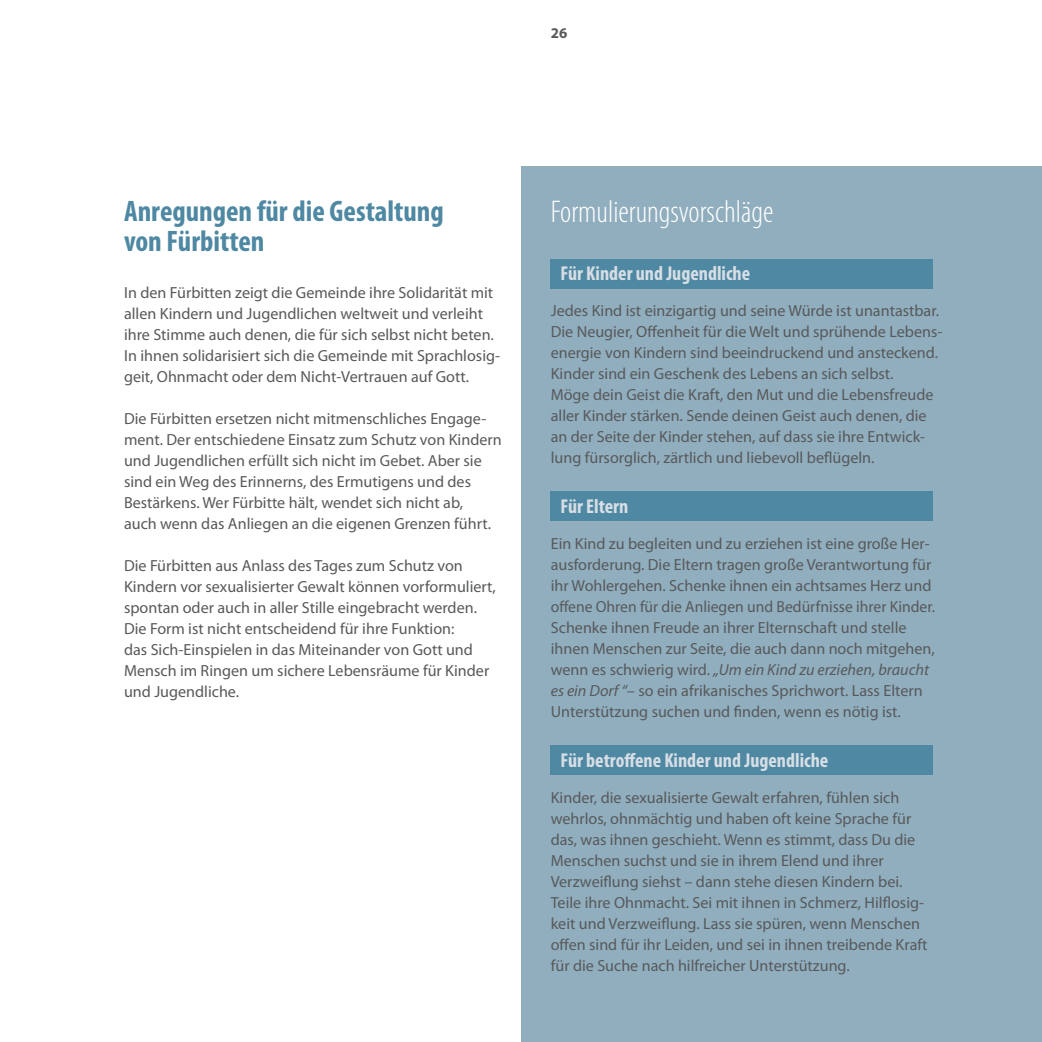
<style>
.page{position:relative;width:1042px;height:1042px;background:#fff}
.page>*{position:absolute;margin:0;border:0;box-sizing:border-box;transform-origin:0 0}
.t1{font:300 condensed 31.5px "Myriad Pro";color:#fff}
.t2{font:700 condensed 29.75px/29.8px "Myriad Pro";color:#4e88a2}
.t3{font:700 condensed 20.12px "Myriad Pro";color:#d7dee5}
.t4{font:16.1px/21px "Myriad Pro";color:#58595b}
.t5{font:700 14.88px "Myriad Pro";color:#58595b}
.s1{font-style:italic}
</style>
<div class="page">
<div style="left:521px;top:166px;width:521px;height:876px;background:#90aebe"></div>
<div style="left:551px;top:259px;width:382px;height:29px;background:#4e88a2"></div>
<div style="left:551px;top:491px;width:382px;height:29px;background:#4e88a2"></div>
<div style="left:551px;top:745px;width:382px;height:30px;background:#4e88a2"></div>
<p class="t5" style="left:551px;top:27px;width:18px">26</p>
<h2 class="t2" style="left:124px;top:199px;width:321px">Anregungen für die Gestaltung von Fürbitten</h2>
<h1 class="t1" style="left:551px;top:200px;width:224px">Formulierungsvorschläge</h1>
<p class="t4" style="left:124px;top:283px;width:377px">In den Fürbitten zeigt die Gemeinde ihre Solidarität mit allen Kindern und Jugendlichen weltweit und verleiht ihre Stimme auch denen, die für sich selbst nicht beten.<br>In ihnen solidarisiert sich die Gemeinde mit Sprachlosig&shy;geit, Ohnmacht oder dem Nicht-Vertrauen auf Gott.</p>
<p class="t4" style="left:124px;top:409px;width:379px">Die Fürbitten ersetzen nicht mitmenschliches Engage&shy;ment. Der entschiedene Einsatz zum Schutz von Kindern und Jugendlichen erfüllt sich nicht im Gebet. Aber sie sind ein Weg des Erinnerns, des Ermutigens und des Bestärkens. Wer Fürbitte hält, wendet sich nicht ab,<br>auch wenn das Anliegen an die eigenen Grenzen führt.</p>
<p class="t4" style="left:124px;top:556px;width:373px">Die Fürbitten aus Anlass des Tages zum Schutz von Kindern vor sexualisierter Gewalt können vorformuliert, spontan oder auch in aller Stille eingebracht werden.<br>Die Form ist nicht entscheidend für ihre Funktion:<br>das Sich-Einspielen in das Miteinander von Gott und Mensch im Ringen um sichere Lebensräume für Kinder und Jugendliche.</p>
<p class="t3" style="left:560px;top:265px;width:191px">Für Kinder und Jugendliche</p>
<p class="t4" style="left:551px;top:301px;width:393px">Jedes Kind ist einzigartig und seine Würde ist unantastbar.<br>Die Neugier, Offenheit für die Welt und sprühende Lebens&shy;energie von Kindern sind beeindruckend und ansteckend.<br>Kinder sind ein Geschenk des Lebens an sich selbst.<br>Möge dein Geist die Kraft, den Mut und die Lebensfreude aller Kinder stärken. Sende deinen Geist auch denen, die an der Seite der Kinder stehen, auf dass sie ihre Entwick&shy;lung fürsorglich, zärtlich und liebevoll beflügeln.</p>
<p class="t3" style="left:560px;top:498px;width:70px">Für Eltern</p>
<p class="t4" style="left:551px;top:534px;width:386px">Ein Kind zu begleiten und zu erziehen ist eine große Her&shy;ausforderung. Die Eltern tragen große Verantwortung für ihr Wohlergehen. Schenke ihnen ein achtsames Herz und offene Ohren für die Anliegen und Bedürfnisse ihrer Kinder.<br>Schenke ihnen Freude an ihrer Elternschaft und stelle ihnen Menschen zur Seite, die auch dann noch mitgehen, wenn es schwierig wird. <span class="s1">„Um ein Kind zu erziehen, braucht es ein Dorf “</span>– so ein afrikanisches Sprichwort. Lass Eltern Unterstützung suchen und finden, wenn es nötig ist.</p>
<p class="t3" style="left:560px;top:752px;width:269px">Für betroffene Kinder und Jugendliche</p>
<p class="t4" style="left:551px;top:788px;width:378px">Kinder, die sexualisierte Gewalt erfahren, fühlen sich wehrlos, ohnmächtig und haben oft keine Sprache für das, was ihnen geschieht. Wenn es stimmt, dass Du die Menschen suchst und sie in ihrem Elend und ihrer Verzweiflung siehst – dann stehe diesen Kindern bei.<br>Teile ihre Ohnmacht. Sei mit ihnen in Schmerz, Hilflosig&shy;keit und Verzweiflung. Lass sie spüren, wenn Menschen offen sind für ihr Leiden, und sei in ihnen treibende Kraft für die Suche nach hilfreicher Unterstützung.</p>
</div>
